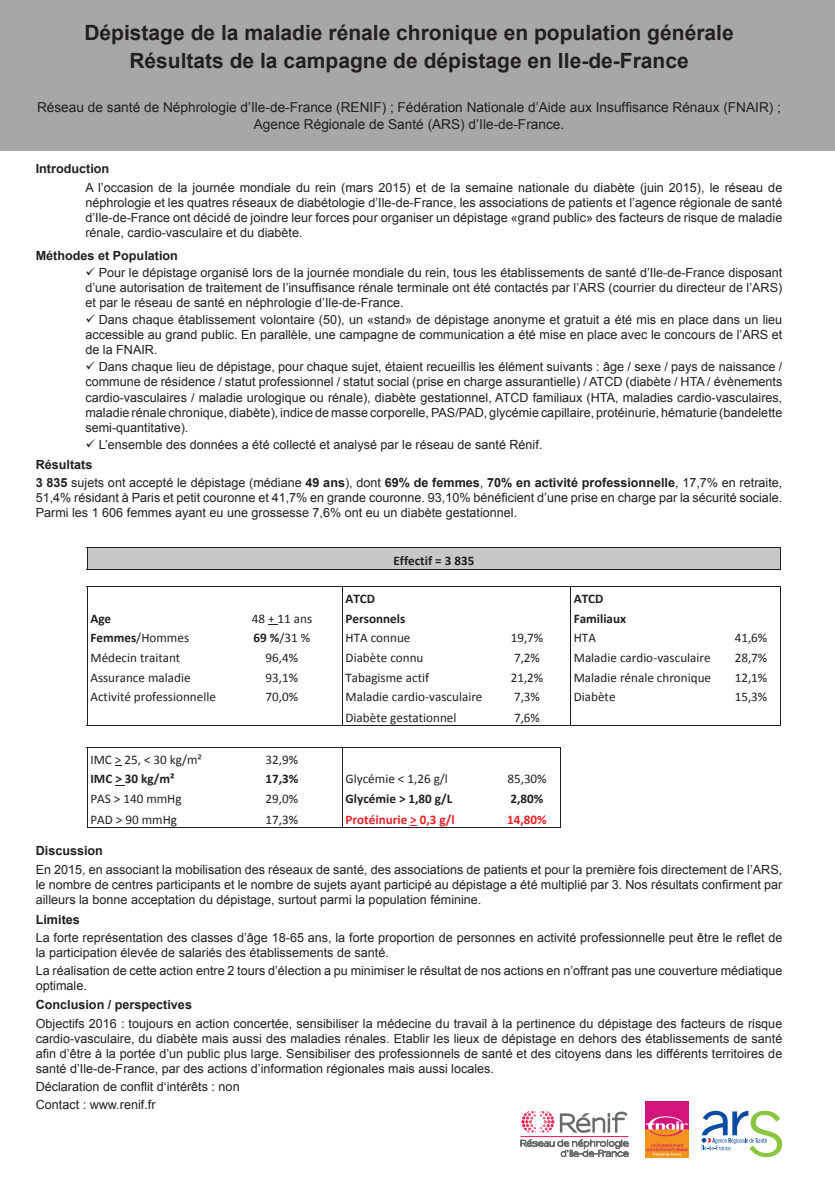
<style>
.page{position:relative;width:835px;height:1180px;background:#fff}
.page>*{position:absolute;margin:0;border:0;box-sizing:border-box;transform-origin:0 0}
.t1{font:700 21px/28.1px "Arial";color:#231f20;text-align:center}
.t2{font:13.65px/16.4px "Arial";color:#231f20;text-align:center}
.t3{font:13.12px "Calibri";color:#231f20}
.t4{font:700 13.12px "Calibri";color:#231f20}
.t5{font:700 13.12px "Calibri";color:#ee1f23}
.t6{font:12.6px/15.1px "Arial";color:#231f20;text-align:justify}
.t7{font:700 12.6px "Arial";color:#231f20}
.s1{font-weight:700}
</style>
<div class="page">
<div style="left:0;top:0;width:834px;height:151px;background:#a7a7a7"></div>
<div style="left:88px;top:548px;width:692px;height:21px;background:#c7c8ca"></div>
<hr style="left:87px;top:547px;width:693px;height:1px;background:#231f20">
<svg style="left:87px;top:548px;width:1px;height:21px"></svg>
<hr style="left:87px;top:569px;width:145px;height:1px;background:#231f20">
<hr style="left:232px;top:569px;width:100px;height:1px;background:#231f20">
<hr style="left:332px;top:569px;width:449px;height:1px;background:#231f20">
<svg style="left:780px;top:547px;width:1px;height:22px"></svg>
<hr style="left:87px;top:586px;width:145px;height:1px;background:#231f20">
<hr style="left:232px;top:586px;width:100px;height:1px;background:#231f20">
<hr style="left:343px;top:586px;width:227px;height:1px;background:#231f20">
<hr style="left:571px;top:586px;width:209px;height:1px;background:#231f20">
<svg style="left:332px;top:586px;width:11px;height:139px"></svg>
<svg style="left:570px;top:586px;width:1px;height:139px"></svg>
<svg style="left:87px;top:587px;width:1px;height:138px"></svg>
<hr style="left:87px;top:725px;width:145px;height:1px;background:#231f20">
<hr style="left:232px;top:725px;width:100px;height:1px;background:#231f20">
<hr style="left:332px;top:725px;width:449px;height:1px;background:#231f20">
<svg style="left:780px;top:586px;width:1px;height:139px"></svg>
<hr style="left:87px;top:746px;width:145px;height:1px;background:#231f20">
<hr style="left:232px;top:746px;width:100px;height:1px;background:#231f20">
<hr style="left:343px;top:746px;width:217px;height:1px;background:#231f20">
<svg style="left:87px;top:746px;width:1px;height:81px"></svg>
<hr style="left:87px;top:827px;width:144px;height:1px;background:#231f20">
<hr style="left:231px;top:827px;width:101px;height:1px;background:#231f20">
<svg style="left:332px;top:747px;width:11px;height:81px"></svg>
<hr style="left:343px;top:827px;width:150px;height:1px;background:#231f20">
<hr style="left:492px;top:827px;width:68px;height:1px;background:#231f20">
<svg style="left:560px;top:747px;width:1px;height:81px"></svg>
<svg style="left:522px;top:1110px;width:31px;height:13px"></svg>
<svg style="left:559px;top:1111px;width:68px;height:22px"></svg>
<hr style="left:520px;top:1136px;width:108px;height:1px;background:#e51751">
<svg style="left:520px;top:1139px;width:108px;height:17px"></svg>
<img style="left:645px;top:1101px;width:43px;height:56px">
<svg style="left:701px;top:1110px;width:81px;height:47px"></svg>
<h1 class="t1" style="left:84px;top:19px;width:650px">Dépistage de la maladie rénale chronique en population générale<br>Résultats de la campagne de dépistage en Ile-de-France</h1>
<p class="t2" style="left:37px;top:100px;width:745px">Réseau de santé de Néphrologie d’Ile-de-France (RENIF) ; Fédération Nationale d’Aide aux Insuffisance Rénaux (FNAIR) ;<br>Agence Régionale de Santé (ARS) d’Ile-de-France.</p>
<p class="t7" style="left:36px;top:161px;width:75px">Introduction</p>
<p class="t6" style="left:85px;top:180px;width:698px">A l’occasion de la journée mondiale du rein (mars 2015) et de la semaine nationale du diabète (juin 2015), le réseau de néphrologie et les quatres réseaux de diabétologie d’Ile-de-France, les associations de patients et l’agence régionale de santé d’Ile-de-France ont décidé de joindre leur forces pour organiser un dépistage «grand public» des facteurs de risque de maladie rénale, cardio-vasculaire et du diabète.</p>
<p class="t7" style="left:36px;top:247px;width:144px">Méthodes et Population</p>
<p class="t6" style="left:85px;top:265px;width:698px;text-indent:13px">Pour le dépistage organisé lors de la journée mondiale du rein, tous les établissements de santé d’Ile-de-France disposant d’une autorisation de traitement de l’insuffisance rénale terminale ont été contactés par l’ARS (courrier du directeur de l’ARS) et par le réseau de santé en néphrologie d’Ile-de-France.</p>
<p class="t6" style="left:85px;top:312px;width:698px;text-indent:13px">Dans chaque établissement volontaire (50), un «stand» de dépistage anonyme et gratuit a été mis en place dans un lieu accessible au grand public. En parallèle, une campagne de communication a été mise en place avec le concours de l’ARS et de la FNAIR.</p>
<p class="t6" style="left:85px;top:359px;width:698px;text-indent:13px">Dans chaque lieu de dépistage, pour chaque sujet, étaient recueillis les élément suivants : âge / sexe / pays de naissance / commune de résidence / statut professionnel / statut social (prise en charge assurantielle) / ATCD (diabète / HTA / évènements cardio-vasculaires / maladie urologique ou rénale), diabète gestationnel, ATCD familiaux (HTA, maladies cardio-vasculaires, maladie rénale chronique, diabète), indice de masse corporelle, PAS/PAD, glycémie capillaire, protéinurie, hématurie (bandelette semi-quantitative).</p>
<p class="t6" style="left:99px;top:437px;width:445px">L’ensemble des données a été collecté et analysé par le réseau de santé Rénif.</p>
<p class="t6" style="left:36px;top:456px;width:748px;line-height:18.1px"><span class="s1">Résultats<br>3 835</span> sujets ont accepté le dépistage (médiane <span class="s1">49 ans</span>), dont <span class="s1">69% de femmes</span>, <span class="s1">70% en activité professionnelle</span>, 17,7% en retraite,</p>
<p class="t6" style="left:36px;top:490px;width:748px">51,4% résidant à Paris et petit couronne et 41,7% en grande couronne. 93,10% bénéficient d’une prise en charge par la sécurité sociale.<br>Parmi les 1 606 femmes ayant eu une grossesse 7,6% ont eu un diabète gestationnel.</p>
<p class="t4" style="left:393px;top:552px;width:82px">Effectif = 3 835</p>
<p class="t4" style="left:345px;top:590px;width:31px">ATCD</p>
<p class="t4" style="left:573px;top:590px;width:31px">ATCD</p>
<p class="t4" style="left:90px;top:610px;width:22px">Age</p>
<p class="t3" style="left:252px;top:610px;width:62px">48 + 11 ans</p>
<p class="t4" style="left:345px;top:610px;width:61px">Personnels</p>
<p class="t4" style="left:573px;top:610px;width:54px">Familiaux</p>
<p class="t3" style="left:90px;top:629px;width:100px"><span class="s1">Femmes</span>/Hommes</p>
<p class="t3" style="left:253px;top:629px;width:58px"><span class="s1">69 %</span>/31 %</p>
<p class="t3" style="left:345px;top:629px;width:66px">HTA connue</p>
<p class="t3" style="left:510px;top:629px;width:34px">19,7%</p>
<p class="t3" style="left:573px;top:629px;width:24px">HTA</p>
<p class="t3" style="left:734px;top:629px;width:34px">41,6%</p>
<p class="t3" style="left:90px;top:649px;width:91px">Médecin traitant</p>
<p class="t3" style="left:265px;top:649px;width:34px">96,4%</p>
<p class="t3" style="left:345px;top:649px;width:79px">Diabète connu</p>
<p class="t3" style="left:514px;top:649px;width:27px">7,2%</p>
<p class="t3" style="left:573px;top:649px;width:138px">Maladie cardio‐vasculaire</p>
<p class="t3" style="left:734px;top:649px;width:34px">28,7%</p>
<p class="t3" style="left:90px;top:669px;width:102px">Assurance maladie</p>
<p class="t3" style="left:265px;top:669px;width:34px">93,1%</p>
<p class="t3" style="left:345px;top:669px;width:85px">Tabagisme actif</p>
<p class="t3" style="left:510px;top:669px;width:34px">21,2%</p>
<p class="t3" style="left:573px;top:669px;width:139px">Maladie rénale chronique</p>
<p class="t3" style="left:734px;top:669px;width:34px">12,1%</p>
<p class="t3" style="left:90px;top:688px;width:127px">Activité professionnelle</p>
<p class="t3" style="left:265px;top:688px;width:34px">70,0%</p>
<p class="t3" style="left:345px;top:688px;width:138px">Maladie cardio‐vasculaire</p>
<p class="t3" style="left:514px;top:688px;width:27px">7,3%</p>
<p class="t3" style="left:573px;top:688px;width:43px">Diabète</p>
<p class="t3" style="left:734px;top:688px;width:34px">15,3%</p>
<p class="t3" style="left:345px;top:709px;width:112px">Diabète gestationnel</p>
<p class="t3" style="left:514px;top:709px;width:27px">7,6%</p>
<p class="t3" style="left:90px;top:751px;width:113px">IMC &gt; 25, &lt; 30 kg/m²</p>
<p class="t3" style="left:265px;top:751px;width:34px">32,9%</p>
<p class="t4" style="left:90px;top:770px;width:85px">IMC &gt; 30 kg/m²</p>
<p class="t4" style="left:265px;top:770px;width:34px">17,3%</p>
<p class="t3" style="left:345px;top:771px;width:104px">Glycémie &lt; 1,26 g/l</p>
<p class="t3" style="left:507px;top:771px;width:41px">85,30%</p>
<p class="t3" style="left:90px;top:790px;width:93px">PAS &gt; 140 mmHg</p>
<p class="t3" style="left:265px;top:790px;width:34px">29,0%</p>
<p class="t4" style="left:345px;top:790px;width:108px">Glycémie &gt; 1,80 g/L</p>
<p class="t4" style="left:510px;top:790px;width:34px">2,80%</p>
<p class="t3" style="left:90px;top:811px;width:88px">PAD &gt; 90 mmHg</p>
<p class="t3" style="left:265px;top:811px;width:34px">17,3%</p>
<p class="t5" style="left:345px;top:811px;width:110px">Protéinurie &gt; 0,3 g/l</p>
<p class="t5" style="left:507px;top:811px;width:41px">14,80%</p>
<p class="t7" style="left:36px;top:842px;width:69px">Discussion</p>
<p class="t6" style="left:36px;top:861px;width:748px">En 2015, en associant la mobilisation des réseaux de santé, des associations de patients et pour la première fois directement de l’ARS, le nombre de centres participants et le nombre de sujets ayant participé au dépistage a été multiplié par 3. Nos résultats confirment par ailleurs la bonne acceptation du dépistage, surtout parmi la population féminine.</p>
<p class="t7" style="left:36px;top:911px;width:46px">Limites</p>
<p class="t6" style="left:36px;top:930px;width:748px">La forte représentation des classes d’âge 18-65 ans, la forte proportion de personnes en activité professionnelle peut être le reflet de la participation élevée de salariés des établissements de santé.</p>
<p class="t6" style="left:36px;top:963px;width:748px">La réalisation de cette action entre 2 tours d’élection a pu minimiser le résultat de nos actions en n’offrant pas une couverture médiatique optimale.</p>
<p class="t7" style="left:36px;top:996px;width:158px">Conclusion / perspectives</p>
<p class="t6" style="left:36px;top:1015px;width:748px">Objectifs 2016 : toujours en action concertée, sensibiliser la médecine du travail à la pertinence du dépistage des facteurs de risque cardio-vasculaire, du diabète mais aussi des maladies rénales. Etablir les lieux de dépistage en dehors des établissements de santé afin d’être à la portée d’un public plus large. Sensibiliser des professionnels de santé et des citoyens dans les différents territoires de santé d’Ile-de-France, par des actions d’information régionales mais aussi locales.</p>
<p class="t6" style="left:36px;top:1077px;width:205px;line-height:18.1px">Déclaration de conflit d‘intérêts : non<br>Contact : www.renif.fr</p>
</div>
